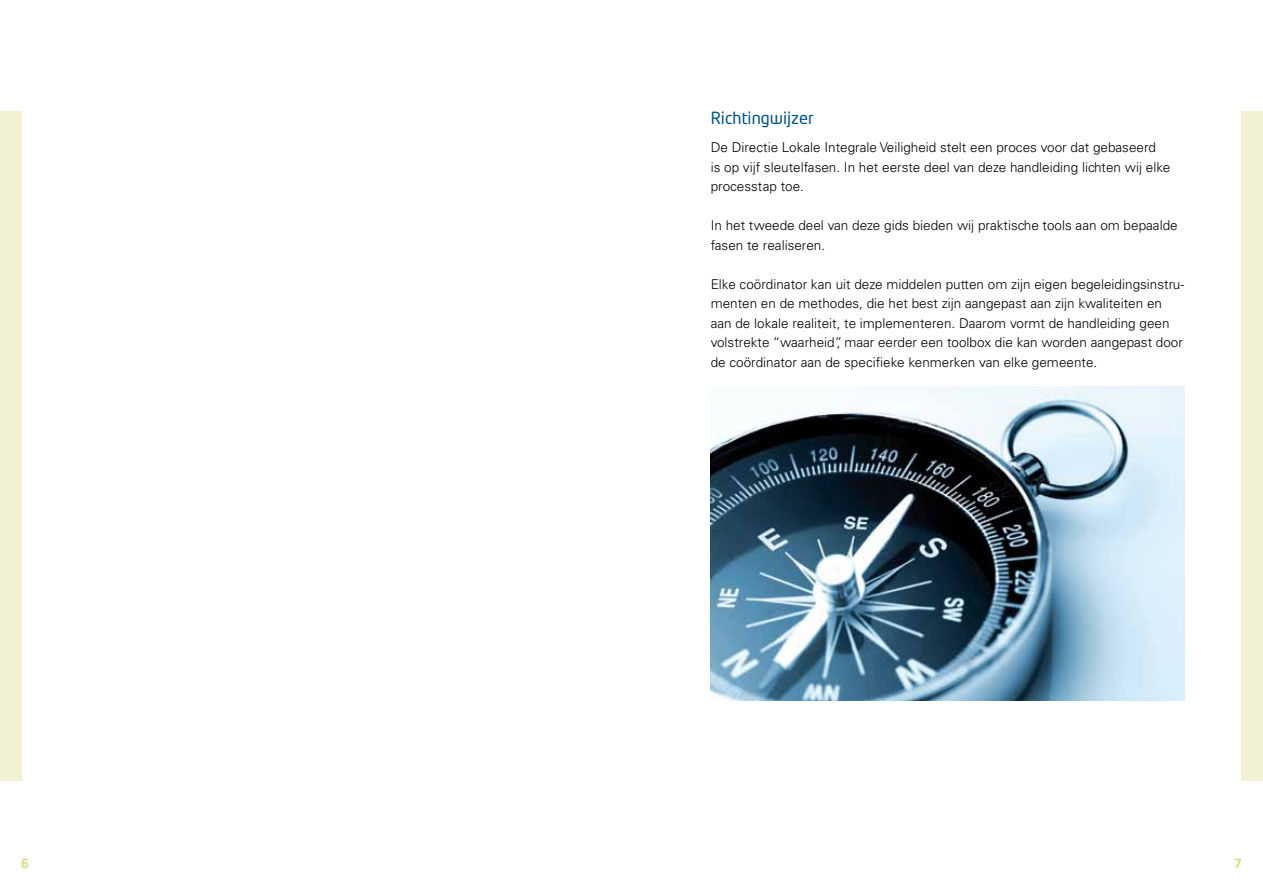
<style>
.page{position:relative;width:1263px;height:893px;background:#fff}
.page>*{position:absolute;margin:0;border:0;box-sizing:border-box;transform-origin:0 0}
.t1{font:16.5px "Neo Tech";color:#005187}
.t2{font:300 13.5px/19.5px "Univers LT Std";color:#000}
.t3{font:700 13.5px "Univers LT Std";color:#dfdd91}
</style>
<div class="page">
<div style="left:0;top:111px;width:21px;height:670px;background:#f2f1d5"></div>
<img style="left:711px;top:386px;width:473px;height:315px">
<div style="left:1241px;top:111px;width:22px;height:670px;background:#f2f1d5"></div>
<p class="t3" style="left:21px;top:855px;width:9px">6</p>
<p class="t1" style="left:711px;top:108px;width:105px">Richtingwijzer</p>
<p class="t2" style="left:711px;top:138px;width:461px">De Directie Lokale I ntegrale Veiligheid stelt een proces voor dat gebaseerd<br>is op vijf sleutelfasen. I n het eerste deel van deze handleiding lichten wij elke processtap toe.</p>
<p class="t2" style="left:711px;top:216px;width:468px">I n het tweede deel van deze gids bieden wij praktische tools aan om bepaalde fasen te realiseren.</p>
<p class="t2" style="left:711px;top:274px;width:475px">Elke coördinator kan uit deze middelen putten om zijn eigen begeleidingsinstru&shy;menten en de methodes, die het best zijn aangepast aan zijn kwaliteiten en aan de lokale realiteit, te implementeren. Daarom vormt de handleiding geen volstrekte “waarheid”, maar eerder een toolbox die kan worden aangepast door de coördinator aan de specifieke kenmerken van elke gemeente.</p>
<p class="t3" style="left:1234px;top:855px;width:9px">7</p>
</div>
